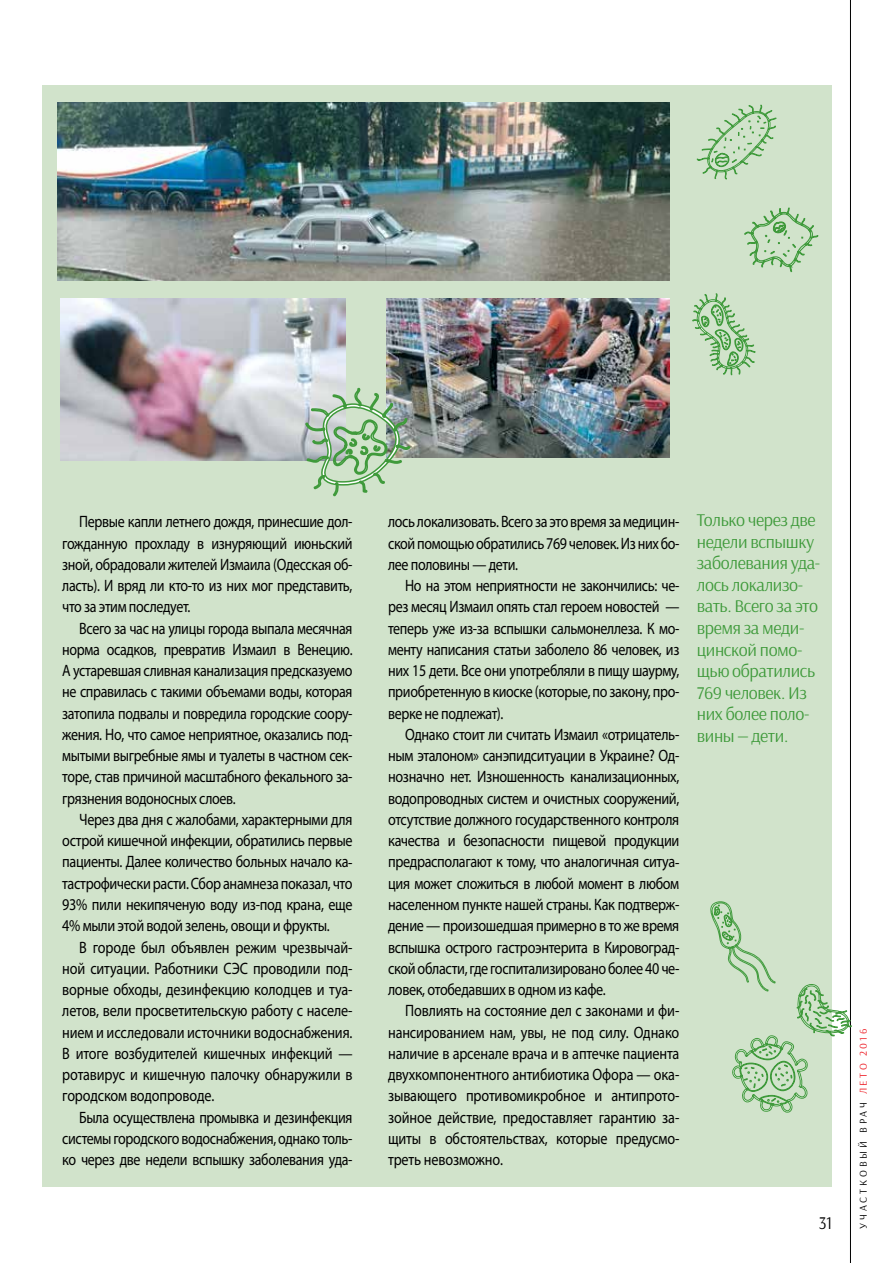
<style>
.page{position:relative;width:893px;height:1263px;background:#fff}
.page>*{position:absolute;margin:0;border:0;box-sizing:border-box;transform-origin:0 0}
.t1{font:18px/21.6px "Arsenal";letter-spacing:-.02em;color:#3f9a3b}
.t2{font:18px "Arsenal";color:#000;scale:.9 1}
.t3{font:16.5px/21.3px "Myriad Pro";letter-spacing:-.025em;color:#000;text-align:justify;scale:.86 1}
.t4{font:16.5px/21.3px "Myriad Pro";letter-spacing:-.025em;color:#000;text-align:justify;scale:.85 1}
.t5{font:10.5px "Arsenal";letter-spacing:.255em;color:#000}
.s1{color:#ed1b23}
</style>
<div class="page">
<hr style="left:850px;top:0;width:1px;height:1263px;background:#000">
<div style="left:43px;top:85px;width:789px;height:1101px;background:#d1e3cb"></div>
<svg style="left:697px;top:104px;width:122px;height:169px"></svg>
<svg style="left:692px;top:293px;width:64px;height:83px"></svg>
<img style="left:57px;top:102px;width:613px;height:178px">
<img style="left:61px;top:298px;width:285px;height:162px">
<img style="left:386px;top:299px;width:284px;height:158px">
<svg style="left:305px;top:387px;width:107px;height:110px"></svg>
<svg style="left:710px;top:901px;width:142px;height:212px"></svg>
<p class="t4" style="left:62px;top:511px;width:343px;text-indent:17px">Первые капли летнего дождя, принесшие дол&shy;гожданную прохладу в изнуряющий июньский зной, обрадовали жителей Измаила (Одесская об&shy;ласть). И вряд ли кто-то из них мог представить, что за этим последует.</p>
<p class="t4" style="left:62px;top:617px;width:343px;text-indent:17px">Всего за час на улицы города выпала месячная норма осадков, превратив Измаил в Венецию.<br>А устаревшая сливная канализация предсказуемо не справилась с такими объемами воды, которая затопила подвалы и повредила городские соору&shy;жения. Но, что самое неприятное, оказались под&shy;мытыми выгребные ямы и туалеты в частном сек&shy;торе, став причиной масштабного фекального за&shy;грязнения водоносных слоев.</p>
<p class="t3" style="left:62px;top:808px;width:339px;text-indent:17px">Через два дня с жалобами, характерными для острой кишечной инфекции, обратились первые пациенты. Далее количество больных начало ка&shy;тастрофически расти. Сбор анамнеза показал, что 93% пили некипяченую воду из-под крана, еще 4% мыли этой водой зелень, овощи и фрукты.</p>
<p class="t3" style="left:62px;top:936px;width:339px;text-indent:17px">В городе был объявлен режим чрезвычай&shy;ной ситуации. Работники СЭС проводили под&shy;ворные обходы, дезинфекцию колодцев и туа&shy;летов, вели просветительскую работу с населе&shy;нием и исследовали источники водоснабжения.<br>В итоге возбудителей кишечных инфекций — ротавирус и кишечную палочку обнаружили в городском водопроводе.</p>
<p class="t4" style="left:62px;top:1106px;width:343px;text-indent:17px">Была осуществлена промывка и дезинфекция системы городского водоснабжения, однако толь&shy;ко через две недели вспышку заболевания уда-</p>
<p class="t4" style="left:388px;top:511px;width:344px">лось локализовать. Всего за это время за медицин&shy;ской помощью обратились 769 человек. Из них бо&shy;лее половины — дети.</p>
<p class="t4" style="left:388px;top:575px;width:344px;text-indent:17px">Но на этом неприятности не закончились: че&shy;рез месяц Измаил опять стал героем новостей — теперь уже из-за вспышки сальмонеллеза. К мо&shy;менту написания статьи заболело 86 человек, из них 15 дети. Все они употребляли в пищу шаурму, приобретенную в киоске (которые, по закону, про&shy;верке не подлежат).</p>
<p class="t3" style="left:388px;top:723px;width:340px;text-indent:17px">Однако стоит ли считать Измаил «отрицатель&shy;ным эталоном» санэпидситуации в Украине? Од&shy;нозначно нет. Изношенность канализационных, водопроводных систем и очистных сооружений, отсутствие должного государственного контроля качества и безопасности пищевой продукции предрасполагают к тому, что аналогичная ситуа&shy;ция может сложиться в любой момент в любом населенном пункте нашей страны. Как подтверж&shy;дение — произошедшая примерно в то же время вспышка острого гастроэнтерита в Кировоград&shy;ской области, где госпитализировано более 40 че&shy;ловек, отобедавших в одном из кафе.</p>
<p class="t3" style="left:388px;top:1000px;width:340px;text-indent:17px">Повлиять на состояние дел с законами и фи&shy;нансированием нам, увы, не под силу. Однако наличие в арсенале врача и в аптечке пациента двухкомпонентного антибиотика Офора — ока&shy;зывающего противомикробное и антипрото&shy;зойное действие, предоставляет гарантию за&shy;щиты в обстоятельствах, которые предусмо&shy;треть невозможно.</p>
<p class="t1" style="left:697px;top:509px;width:125px">Только через две недели вспышку заболевания уда&shy;лось локализо&shy;вать. Всего за это время за меди&shy;цинской помо&shy;щью обратились<br>769 человек. Из них более поло&shy;вины — дети.</p>
<p class="t2" style="left:819px;top:1212px;width:16px">31</p>
<p class="t5" style="left:857px;top:1229px;width:202px;rotate:-90deg">УЧАСТКОВЫЙ ВРАЧ <span class="s1">ЛЕТО 2016</span></p>
</div>
